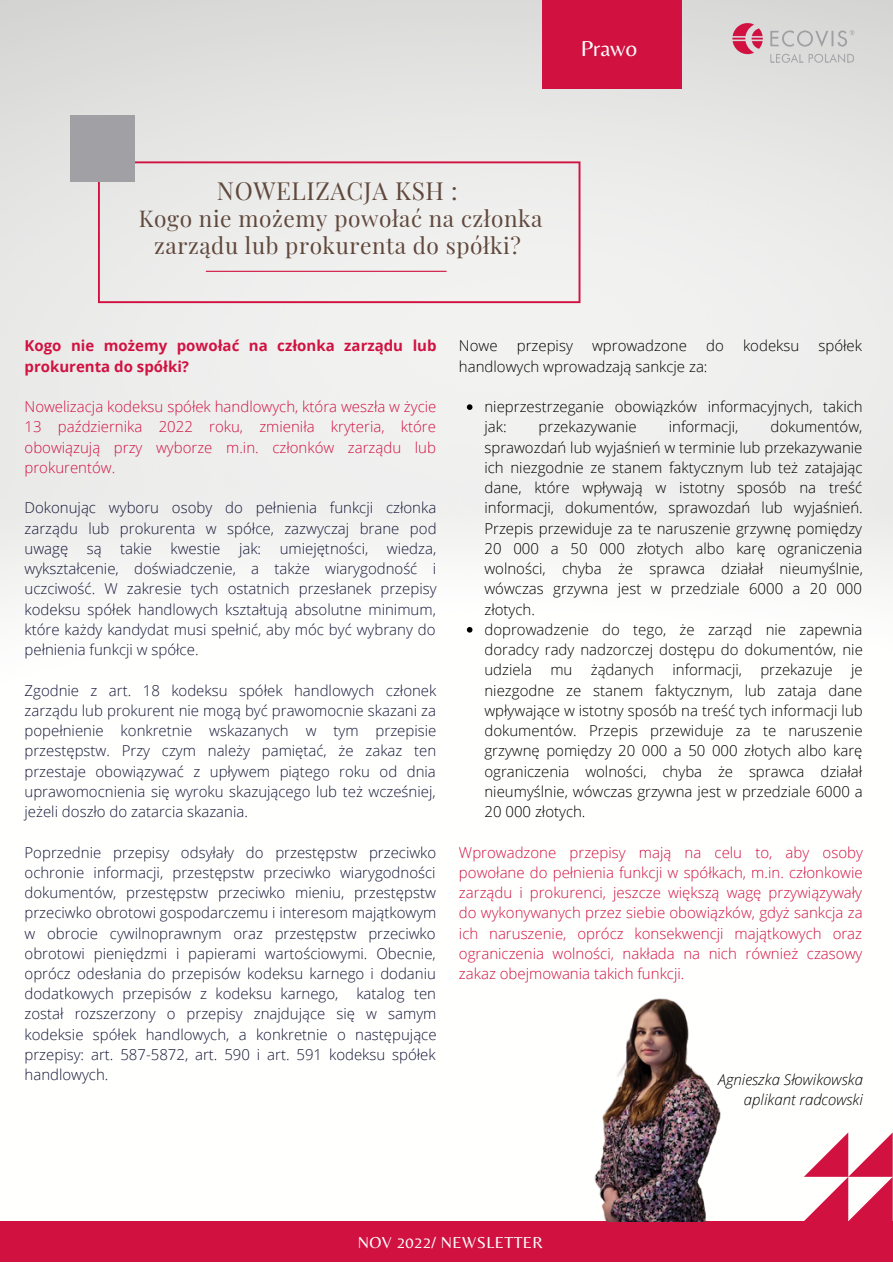
<style>
.page{position:relative;width:893px;height:1264px;background:#fff}
.page>*{position:absolute;margin:0;border:0;box-sizing:border-box;transform-origin:0 0}
.t1{font:24.45px "Playfair Display";letter-spacing:.025em;color:#60483c}
.t2{font:22.65px/26.1px "Playfair Display";letter-spacing:.025em;color:#60483c;text-align:center}
.t3{font:22.5px "Belleza";color:#fff}
.t4{font:16.5px "Belleza";letter-spacing:.025em;color:#fff}
.t5{font:300 15px/20.2px "Open Sans";color:#151737;text-align:justify}
.t6{font:300 15px/20.2px "Open Sans";color:#000}
.t7{font:300 15px/20.2px "Open Sans";color:#d11241;text-align:justify}
.t8{font:700 15px/20.2px "Open Sans";color:#d11241}
.t9{font:italic 300 15px/20.2px "Open Sans";color:#000;text-align:right}
</style>
<div class="page">
<img style="left:0;top:0;width:892px;height:633px">
<div style="left:98px;top:161px;width:482px;height:142px;background:#ededec"></div>
<div style="left:70px;top:115px;width:64px;height:67px;background:#a1a1a5"></div>
<hr style="left:206px;top:271px;width:240px;height:1px;background:#d11241">
<div style="left:541px;top:0;width:140px;height:89px;background:#d11241"></div>
<svg style="left:467px;top:404px;width:5px;height:6px"></svg>
<svg style="left:467px;top:627px;width:5px;height:5px"></svg>
<svg style="left:804px;top:1132px;width:88px;height:89px"></svg>
<div style="left:0;top:1221px;width:892px;height:41px;background:#d11241"></div>
<img style="left:594px;top:998px;width:127px;height:223px">
<img style="left:724px;top:11px;width:138px;height:58px">
<h3 class="t3" style="left:581px;top:35px;width:58px">Prawo</h3>
<h1 class="t1" style="left:217px;top:173px;width:242px">NOWELIZACJA KSH :</h1>
<h2 class="t2" style="left:139px;top:205px;width:405px">Kogo nie możemy powołać na członka zarządu lub prokurenta do spółki?</h2>
<p class="t8" style="left:25px;top:335px;width:413px">Kogo nie możemy powołać na członka zarządu lub prokurenta do spółki?</p>
<p class="t7" style="left:25px;top:396px;width:413px">Nowelizacja kodeksu spółek handlowych, która weszła w życie 13 października 2022 roku, zmieniła kryteria, które obowiązują przy wyborze m.in. członków zarządu lub prokurentów.</p>
<p class="t5" style="left:25px;top:497px;width:413px">Dokonując wyboru osoby do pełnienia funkcji członka zarządu lub prokurenta w spółce, zazwyczaj brane pod uwagę są takie kwestie jak: umiejętności, wiedza, wykształcenie, doświadczenie, a także wiarygodność i uczciwość. W zakresie tych ostatnich przesłanek przepisy kodeksu spółek handlowych kształtują absolutne minimum, które każdy kandydat musi spełnić, aby móc być wybrany do pełnienia funkcji w spółce.</p>
<p class="t5" style="left:25px;top:679px;width:413px">Zgodnie z art. 18 kodeksu spółek handlowych członek zarządu lub prokurent nie mogą być prawomocnie skazani za popełnienie konkretnie wskazanych w tym przepisie przestępstw. Przy czym należy pamiętać, że zakaz ten przestaje obowiązywać z upływem piątego roku od dnia uprawomocnienia się wyroku skazującego lub też wcześniej, jeżeli doszło do zatarcia skazania.</p>
<p class="t5" style="left:25px;top:841px;width:413px">Poprzednie przepisy odsyłały do przestępstw przeciwko ochronie informacji, przestępstw przeciwko wiarygodności dokumentów, przestępstw przeciwko mieniu, przestępstw przeciwko obrotowi gospodarczemu i interesom majątkowym w obrocie cywilnoprawnym oraz przestępstw przeciwko obrotowi pieniędzmi i papierami wartościowymi. Obecnie, oprócz odesłania do przepisów kodeksu karnego i dodaniu dodatkowych przepisów z kodeksu karnego, katalog ten został rozszerzony o przepisy znajdujące się w samym kodeksie spółek handlowych, a konkretnie o następujące przepisy: art. 587-5872, art. 590 i art. 591 kodeksu spółek handlowych.</p>
<p class="t6" style="left:459px;top:335px;width:40px">Nowe</p>
<p class="t6" style="left:517px;top:335px;width:58px">przepisy</p>
<p class="t6" style="left:592px;top:335px;width:96px">wprowadzone</p>
<p class="t6" style="left:706px;top:335px;width:19px">do</p>
<p class="t6" style="left:743px;top:335px;width:58px">kodeksu</p>
<p class="t6" style="left:818px;top:335px;width:45px">spółek</p>
<p class="t6" style="left:459px;top:356px;width:250px">handlowych wprowadzają sankcje za:</p>
<p class="t6" style="left:484px;top:396px;width:380px">nieprzestrzeganie obowiązków informacyjnych, takich jak:</p>
<p class="t6" style="left:484px;top:416px;width:380px;text-indent:286px">dokumentów, sprawozdań lub wyjaśnień w terminie lub przekazywanie ich niezgodnie ze stanem faktycznym lub też zatajając dane, które wpływają w istotny sposób na treść informacji, dokumentów, sprawozdań lub wyjaśnień.<br>Przepis przewiduje za te naruszenie grzywnę pomiędzy 20 000 a 50 000 złotych albo karę ograniczenia wolności, chyba że sprawca działał nieumyślnie, wówczas grzywna jest w przedziale 6000 a 20 000 złotych.<br>doprowadzenie do tego, że zarząd nie zapewnia doradcy rady nadzorczej dostępu do dokumentów, nie udziela mu żądanych informacji, przekazuje je niezgodne ze stanem faktycznym, lub zataja dane wpływające w istotny sposób na treść tych informacji lub dokumentów. Przepis przewiduje za te naruszenie grzywnę pomiędzy 20 000 a 50 000 złotych albo karę ograniczenia wolności, chyba że sprawca działał nieumyślnie, wówczas grzywna jest w przedziale 6000 a 20 000 złotych.</p>
<p class="t6" style="left:538px;top:416px;width:100px">przekazywanie</p>
<p class="t6" style="left:668px;top:416px;width:71px">informacji,</p>
<p class="t7" style="left:459px;top:841px;width:405px">Wprowadzone przepisy mają na celu to, aby osoby powołane do pełnienia funkcji w spółkach, m.in. członkowie zarządu i prokurenci, jeszcze większą wagę przywiązywały do wykonywanych przez siebie obowiązków, gdyż sankcja za ich naruszenie, oprócz konsekwencji majątkowych oraz ograniczenia wolności, nakłada na nich również czasowy zakaz obejmowania takich funkcji.</p>
<p class="t9" style="left:718px;top:1069px;width:146px">Agnieszka Słowikowska aplikant radcowski</p>
<p class="t4" style="left:358px;top:1232px;width:187px">NOV 2022/ NEWSLETTER</p>
</div>
